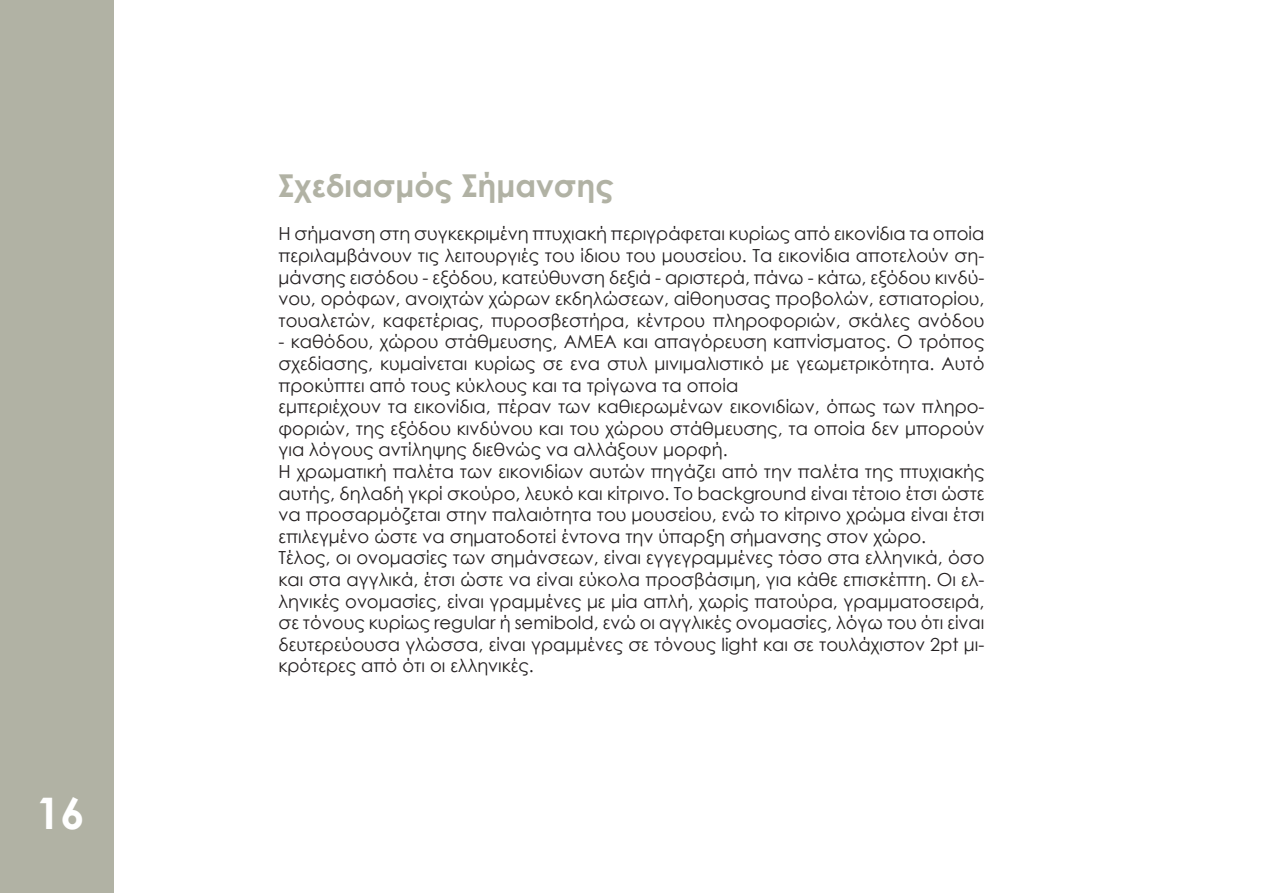
<style>
.page{position:relative;width:1263px;height:893px;background:#fff}
.page>*{position:absolute;margin:0;border:0;box-sizing:border-box;transform-origin:0 0}
.t1{font:700 43.5px "Century Gothic";color:#fff}
.t2{font:700 31.5px "Century Gothic";color:#b1b2a4}
.t3{font:18px/21.6px "Century Gothic";color:#231f20;text-align:justify}
</style>
<div class="page">
<div style="left:0;top:0;width:114px;height:893px;background:#b1b2a4"></div>
<h1 class="t1" style="left:36px;top:780px;width:50px">16</h1>
<p class="t2" style="left:278px;top:162px;width:337px">Σχεδιασμός Σήμανσης</p>
<p class="t3" style="left:278px;top:223px;width:707px">Η σήμανση στη συγκεκριμένη πτυχιακή περιγράφεται κυρίως από εικονίδια τα οποία περιλαμβάνουν τις λειτουργιές του ίδιου του μουσείου. Τα εικονίδια αποτελούν ση&shy;μάνσης εισόδου - εξόδου, κατεύθυνση δεξιά - αριστερά, πάνω - κάτω, εξόδου κινδύ&shy;νου, ορόφων, ανοιχτών χώρων εκδηλώσεων, αίθοηυσας προβολών, εστιατορίου, τουαλετών, καφετέριας, πυροσβεστήρα, κέντρου πληροφοριών, σκάλες ανόδου</p>
<p class="t3" style="left:278px;top:331px;width:707px">- καθόδου, χώρου στάθμευσης, ΑΜΕΑ και απαγόρευση καπνίσματος. Ο τρόπος σχεδίασης, κυμαίνεται κυρίως σε ενα στυλ μινιμαλιστικό με γεωμετρικότητα. Αυτό προκύπτει από τους κύκλους και τα τρίγωνα τα οποία</p>
<p class="t3" style="left:278px;top:396px;width:707px">εμπεριέχουν τα εικονίδια, πέραν των καθιερωμένων εικονιδίων, όπως των πληρο&shy;φοριών, της εξόδου κινδύνου και του χώρου στάθμευσης, τα οποία δεν μπορούν για λόγους αντίληψης διεθνώς να αλλάξουν μορφή.</p>
<p class="t3" style="left:278px;top:460px;width:707px">Η χρωματική παλέτα των εικονιδίων αυτών πηγάζει από την παλέτα της πτυχιακής αυτής, δηλαδή γκρί σκούρο, λευκό και κίτρινο. Το background είναι τέτοιο έτσι ώστε να προσαρμόζεται στην παλαιότητα του μουσείου, ενώ το κίτρινο χρώμα είναι έτσι επιλεγμένο ώστε να σηματοδοτεί έντονα την ύπαρξη σήμανσης στον χώρο.</p>
<p class="t3" style="left:278px;top:547px;width:707px">Τέλος, οι ονομασίες των σημάνσεων, είναι εγγεγραμμένες τόσο στα ελληνικά, όσο και στα αγγλικά, έτσι ώστε να είναι εύκολα προσβάσιμη, για κάθε επισκέπτη. Οι ελ&shy;ληνικές ονομασίες, είναι γραμμένες με μία απλή, χωρίς πατούρα, γραμματοσειρά, σε τόνους κυρίως regular ή semibold, ενώ οι αγγλικές ονομασίες, λόγω του ότι είναι δευτερεύουσα γλώσσα, είναι γραμμένες σε τόνους light και σε τουλάχιστον 2pt μι&shy;κρότερες από ότι οι ελληνικές.</p>
</div>
